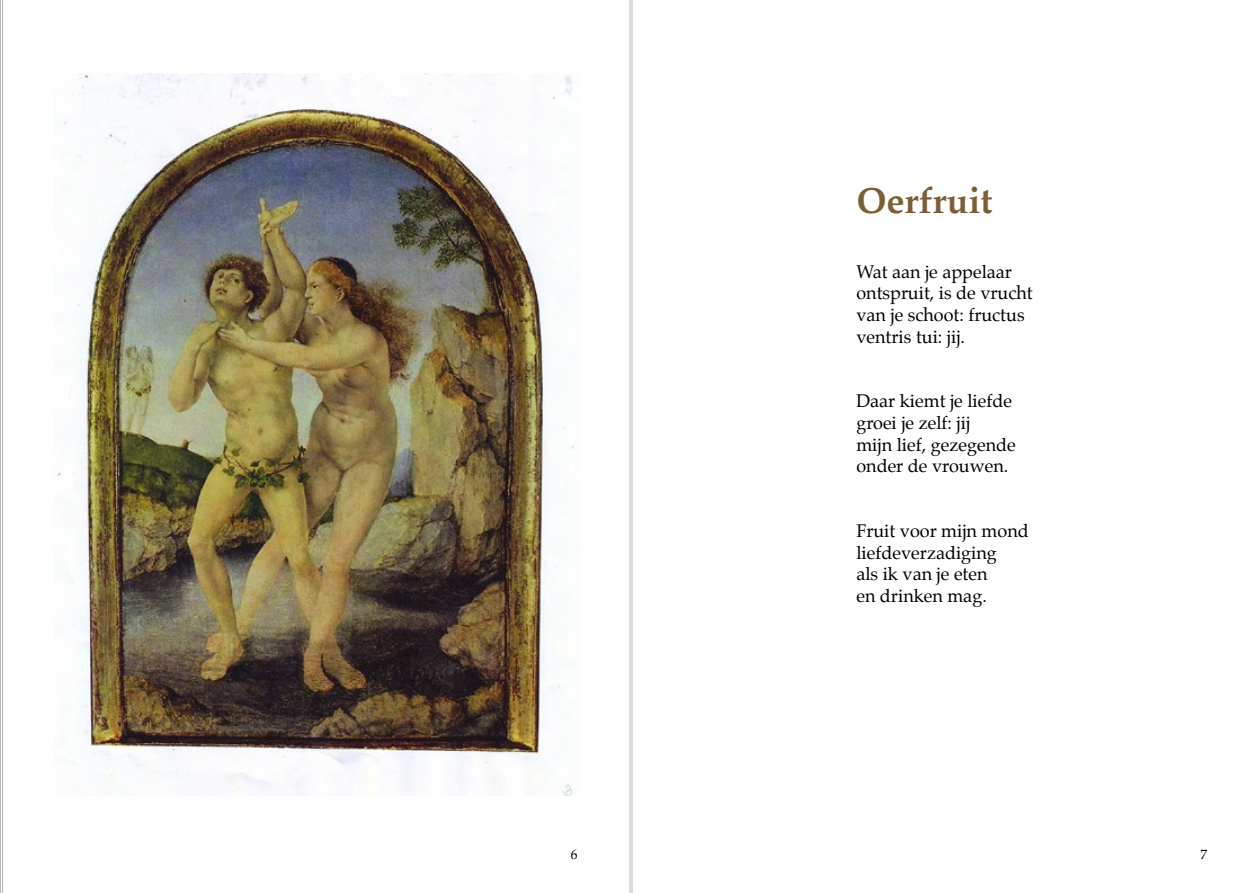
<style>
.page{position:relative;width:1259px;height:893px;background:#fff}
.page>*{position:absolute;margin:0;border:0;box-sizing:border-box;transform-origin:0 0}
.t1{font:700 36px "Palatino";color:#7b5e36}
.t2{font:18px/21.6px "Palatino";color:#000}
.t3{font:13.5px "Palatino";color:#000}
</style>
<div class="page">
<hr style="left:2px;top:0;width:1px;height:893px;background:#babcb7">
<hr style="left:0;top:0;width:1px;height:893px;background:#babcb7">
<hr style="left:631px;top:0;width:1px;height:893px;background:#babcb7">
<hr style="left:629px;top:0;width:1px;height:893px;background:#babcb7">
<img style="left:57px;top:74px;width:517px;height:721px">
<h1 class="t1" style="left:856px;top:170px;width:137px">Oerfruit</h1>
<p class="t2" style="left:856px;top:261px;width:178px">Wat aan je appelaar ontspruit, is de vrucht van je schoot: fructus ventris tui: jij.</p>
<p class="t2" style="left:856px;top:390px;width:161px">Daar kiemt je liefde groei je zelf: jij<br>mijn lief, gezegende onder de vrouwen.</p>
<p class="t2" style="left:856px;top:520px;width:174px">Fruit voor mijn mond liefdeverzadiging<br>als ik van je eten<br>en drinken mag.</p>
<p class="t3" style="left:571px;top:843px;width:8px">6</p>
<p class="t3" style="left:1200px;top:843px;width:8px">7</p>
</div>
